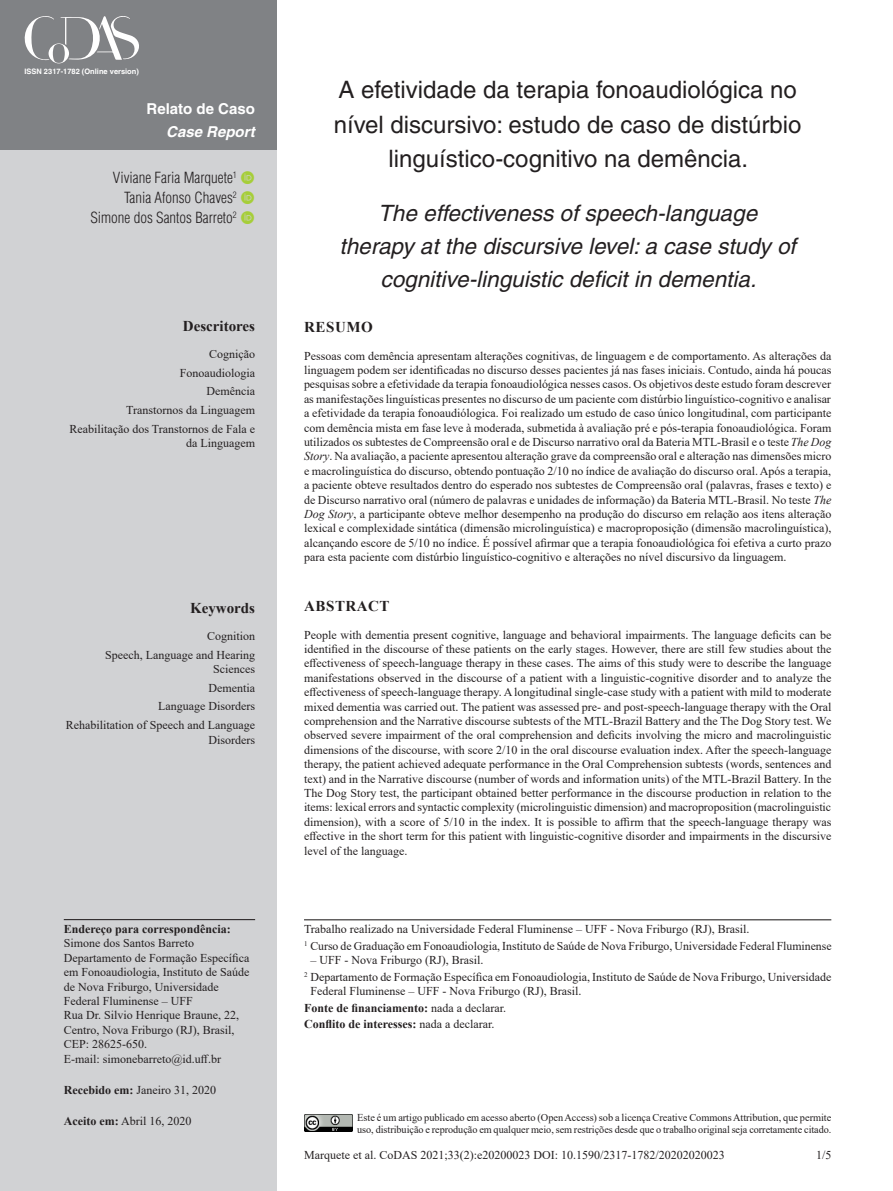
<style>
.page{position:relative;width:893px;height:1191px;background:#fff}
.page>*{position:absolute;margin:0;border:0;box-sizing:border-box;transform-origin:0 0}
.ArticleTitle{font:24px/34.5px "Helvetica";color:#231f20;text-align:center}
.ArticleTitle-Trans1{font:italic 22.5px/33px "Helvetica";color:#231f20;text-align:center}
.Authors{font:300 condensed 15px "Helvetica";color:#231f20}
.t1{font:700 15px "Helvetica";color:#fff}
.KeywordsTitle{font:700 15px "Times New Roman";color:#231f20}
.t2{font:italic 700 15px "Helvetica";color:#fff}
.KeywordsTitle-Trans1{font:700 15px "Times New Roman";color:#231f20}
.AbstractTitle-Trans1{font:700 15px "Times New Roman";letter-spacing:.035em;color:#231f20}
.AbstractTitle{font:700 15px "Times New Roman";letter-spacing:.035em;color:#231f20}
.Abstract-Trans1{font:12px/14.4px "Times New Roman";color:#231f20;text-align:justify}
.Abstract{font:12px/14.4px "Times New Roman";color:#231f20;text-align:justify}
.Correspondence{font:12px/14.4px "Times New Roman";color:#231f20}
.Affiliations{font:12px/14.4px "Times New Roman";color:#231f20}
.Keywords-Trans1{font:12px/14.4px "Times New Roman";color:#231f20;text-align:right}
.Keywords{font:12px/14.4px "Times New Roman";color:#231f20;text-align:right}
.fnArticleOther{font:12px "Times New Roman";color:#231f20}
.History{font:12px "Times New Roman";color:#231f20}
.fnSupported-by{font:700 12px "Times New Roman";color:#231f20}
.fnConflict{font:700 12px "Times New Roman";color:#231f20}
.pubNameFooter{font:10.5px/12.6px "Times New Roman";letter-spacing:-.005em;color:#231f20}
.t3{font:700 7.5px "Helvetica";color:#fff}
.s1{font-weight:700}
.s2{font-style:italic}
.s3{font-weight:400}
</style>
<div class="page">
<div style="left:0;top:149px;width:276px;height:1042px;background:#d1d2d4"></div>
<div style="left:0;top:0;width:276px;height:149px;background:#808285"></div>
<img style="left:304px;top:1114px;width:48px;height:17px">
<svg style="left:24px;top:16px;width:115px;height:48px"></svg>
<hr style="left:64px;top:919px;width:191px;height:1px;background:#231f20">
<hr style="left:304px;top:919px;width:527px;height:1px;background:#231f20">
<p class="t3" style="left:24px;top:66px;width:116px">ISSN 2317-1782 (Online version)</p>
<p class="t1" style="left:147px;top:100px;width:110px">Relato de Caso</p>
<p class="t2" style="left:166px;top:122px;width:90px">Case Report</p>
<p class="Authors" style="left:113px;top:168px;width:125px">Viviane Faria Marquete<sup>1</sup></p>
<p class="Authors" style="left:124px;top:188px;width:114px">Tania Afonso Chaves<sup>2</sup></p>
<p class="Authors" style="left:90px;top:208px;width:148px">Simone dos Santos Barreto<sup>2</sup></p>
<p class="KeywordsTitle" style="left:183px;top:315px;width:74px">Descritores</p>
<p class="Keywords" style="left:209px;top:346px;width:47px">Cognição</p>
<p class="Keywords" style="left:180px;top:365px;width:77px">Fonoaudiologia</p>
<p class="Keywords" style="left:206px;top:384px;width:50px">Demência</p>
<p class="Keywords" style="left:126px;top:402px;width:130px">Transtornos da Linguagem</p>
<p class="Keywords" style="left:69px;top:421px;width:187px">Reabilitação dos Transtornos de Fala e da Linguagem</p>
<p class="KeywordsTitle-Trans1" style="left:190px;top:597px;width:66px">Keywords</p>
<p class="Keywords-Trans1" style="left:207px;top:628px;width:50px">Cognition</p>
<p class="Keywords-Trans1" style="left:105px;top:647px;width:151px">Speech, Language and Hearing<br>Sciences</p>
<p class="Keywords-Trans1" style="left:208px;top:680px;width:48px">Dementia</p>
<p class="Keywords-Trans1" style="left:158px;top:699px;width:98px">Language Disorders</p>
<p class="Keywords-Trans1" style="left:66px;top:717px;width:191px">Rehabilitation of Speech and Language<br>Disorders</p>
<p class="Correspondence" style="left:64px;top:921px;width:187px"><span class="s1">Endereço para correspondência:<br></span>Simone dos Santos Barreto<br>Departamento de Formação Específica em Fonoaudiologia, Instituto de Saúde de Nova Friburgo, Universidade<br>Federal Fluminense – UFF<br>Rua Dr. Silvio Henrique Braune, 22,<br>Centro, Nova Friburgo (RJ), Brasil,<br>CEP: 28625-650.<br>E-mail: simonebarreto@id.uff.br</p>
<p class="History" style="left:64px;top:1081px;width:154px"><span class="s1">Recebido em:</span> Janeiro 31, 2020</p>
<p class="History" style="left:64px;top:1113px;width:129px"><span class="s1">Aceito em:</span> Abril 16, 2020</p>
<p class="ArticleTitle" style="left:334px;top:72px;width:469px">A efetividade da terapia fonoaudiológica no nível discursivo: estudo de caso de distúrbio linguístico-cognitivo na demência.</p>
<p class="ArticleTitle-Trans1" style="left:339px;top:197px;width:458px">The effectiveness of speech-language therapy at the discursive level: a case study of cognitive-linguistic deficit in dementia.</p>
<p class="AbstractTitle" style="left:304px;top:316px;width:70px">RESUMO</p>
<p class="Abstract" style="left:304px;top:348px;width:529px">Pessoas com demência apresentam alterações cognitivas, de linguagem e de comportamento. As alterações da linguagem podem ser identificadas no discurso desses pacientes já nas fases iniciais. Contudo, ainda há poucas pesquisas sobre a efetividade da terapia fonoaudiológica nesses casos. Os objetivos deste estudo foram descrever as manifestações linguísticas presentes no discurso de um paciente com distúrbio linguístico-cognitivo e analisar a efetividade da terapia fonoaudiólogica. Foi realizado um estudo de caso único longitudinal, com participante com demência mista em fase leve à moderada, submetida à avaliação pré e pós-terapia fonoaudiológica. Foram utilizados os subtestes de Compreensão oral e de Discurso narrativo oral da Bateria MTL-Brasil e o teste <span class="s2">The Dog Story</span>. Na avaliação, a paciente apresentou alteração grave da compreensão oral e alteração nas dimensões micro e macrolinguística do discurso, obtendo pontuação 2/10 no índice de avaliação do discurso oral. Após a terapia, a paciente obteve resultados dentro do esperado nos subtestes de Compreensão oral (palavras, frases e texto) e de Discurso narrativo oral (número de palavras e unidades de informação) da Bateria MTL-Brasil. No teste <span class="s2">The Dog Story</span>, a participante obteve melhor desempenho na produção do discurso em relação aos itens alteração lexical e complexidade sintática (dimensão microlinguística) e macroproposição (dimensão macrolinguística), alcançando escore de 5/10 no índice. É possível afirmar que a terapia fonoaudiológica foi efetiva a curto prazo para esta paciente com distúrbio linguístico-cognitivo e alterações no nível discursivo da linguagem.</p>
<p class="AbstractTitle-Trans1" style="left:304px;top:595px;width:87px">ABSTRACT</p>
<p class="Abstract-Trans1" style="left:304px;top:627px;width:529px">People with dementia present cognitive, language and behavioral impairments. The language deficits can be identified in the discourse of these patients on the early stages. However, there are still few studies about the effectiveness of speech-language therapy in these cases. The aims of this study were to describe the language manifestations observed in the discourse of a patient with a linguistic-cognitive disorder and to analyze the effectiveness of speech-language therapy. A longitudinal single-case study with a patient with mild to moderate mixed dementia was carried out. The patient was assessed pre- and post-speech-language therapy with the Oral comprehension and the Narrative discourse subtests of the MTL-Brazil Battery and the The Dog Story test. We observed severe impairment of the oral comprehension and deficits involving the micro and macrolinguistic dimensions of the discourse, with score 2/10 in the oral discourse evaluation index. After the speech-language therapy, the patient achieved adequate performance in the Oral Comprehension subtests (words, sentences and text) and in the Narrative discourse (number of words and information units) of the MTL-Brazil Battery. In the The Dog Story test, the participant obtained better performance in the discourse production in relation to the items: lexical errors and syntactic complexity (microlinguistic dimension) and macroproposition (macrolinguistic dimension), with a score of 5/10 in the index. It is possible to affirm that the speech-language therapy was effective in the short term for this patient with linguistic-cognitive disorder and impairments in the discursive level of the language.</p>
<p class="fnArticleOther" style="left:304px;top:920px;width:447px">Trabalho realizado na Universidade Federal Fluminense – UFF - Nova Friburgo (RJ), Brasil.</p>
<p class="Affiliations" style="left:304px;top:938px;width:529px"><sup>1</sup> Curso de Graduação em Fonoaudiologia, Instituto de Saúde de Nova Friburgo, Universidade Federal Fluminense</p>
<p class="Affiliations" style="left:310px;top:952px;width:175px">– UFF - Nova Friburgo (RJ), Brasil.</p>
<p class="Affiliations" style="left:310px;top:969px;width:523px;text-indent:-6px"><sup>2</sup> Departamento de Formação Específica em Fonoaudiologia, Instituto de Saúde de Nova Friburgo, Universidade<br>Federal Fluminense – UFF - Nova Friburgo (RJ), Brasil.</p>
<p class="fnSupported-by" style="left:304px;top:998px;width:203px">Fonte de financiamento: <span class="s3">nada a declarar.</span></p>
<p class="fnConflict" style="left:304px;top:1015px;width:192px">Conflito de interesses: <span class="s3">nada a declarar.</span></p>
<p class="pubNameFooter" style="left:357px;top:1110px;width:476px">Este é um artigo publicado em acesso aberto (Open Access) sob a licença Creative Commons Attribution, que permite uso, distribuição e reprodução em qualquer meio, sem restrições desde que o trabalho original seja corretamente citado.</p>
<p class="Abstract-Trans1" style="left:304px;top:1147px;width:422px">Marquete et al. CoDAS 2021;33(2):e20200023 DOI: 10.1590/2317-1782/20202020023</p>
<p class="Abstract-Trans1" style="left:816px;top:1147px;width:17px">1/5</p>
</div>
